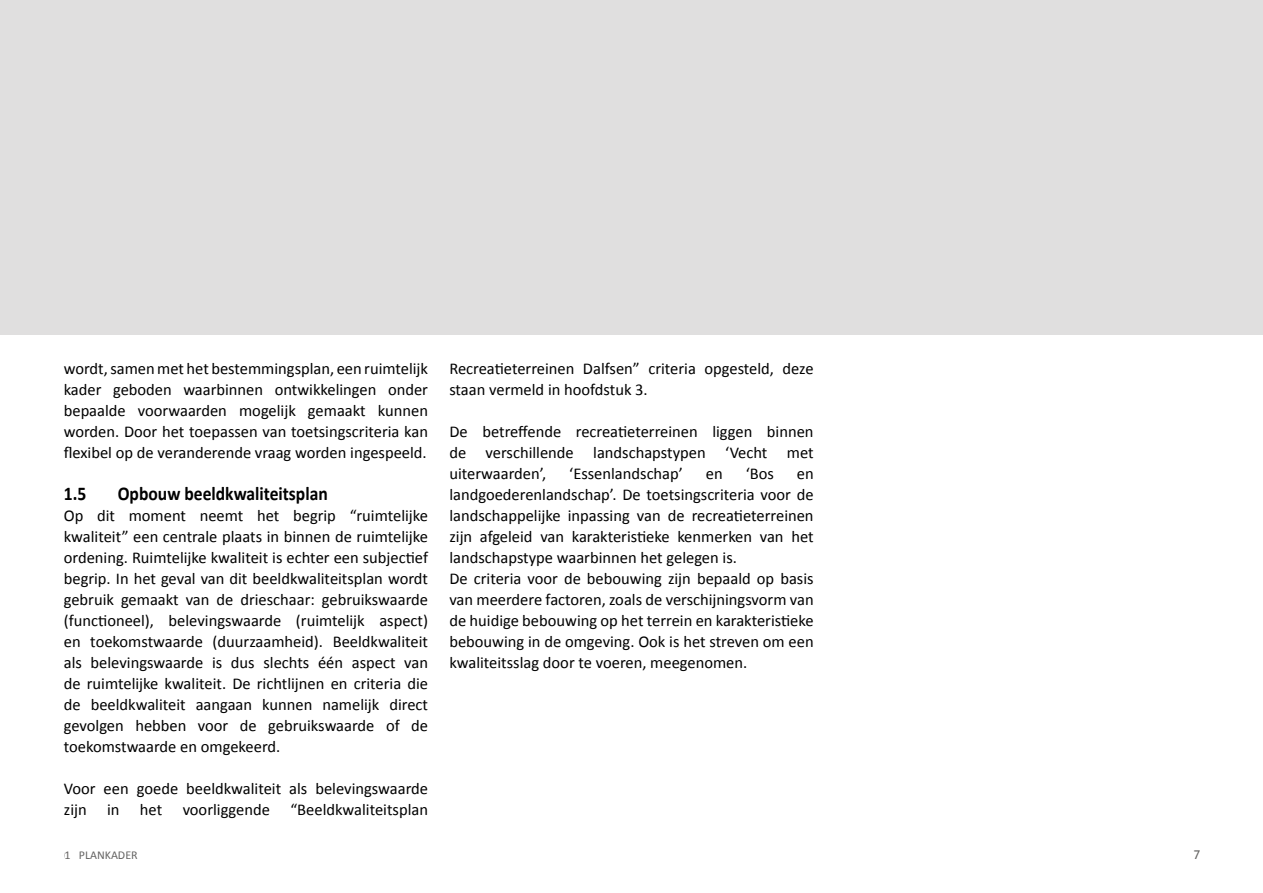
<style>
.page{position:relative;width:1263px;height:893px;background:#fff}
.page>*{position:absolute;margin:0;border:0;box-sizing:border-box;transform-origin:0 0}
.t1{font:700 19.5px "Calibri";color:#000;scale:.9 1}
.t2{font:16.5px/21px "Calibri";color:#000;text-align:justify}
.t3{font:12px "Calibri";color:#646362}
.t4{font:12px "Trebuchet MS";color:#646362}
</style>
<div class="page">
<div style="left:0;top:0;width:1263px;height:334px;background:#e0dfdf"></div>
<p class="t2" style="left:64px;top:358px;width:366px">wordt, samen met het bestemmingsplan, een ruimtelijk kader geboden waarbinnen ontwikkelingen onder bepaalde voorwaarden mogelijk gemaakt kunnen worden. Door het toepassen van toetsingscriteria kan flexibel op de veranderende vraag worden ingespeeld.</p>
<p class="t1" style="left:64px;top:481px;width:26px">1.5</p>
<p class="t1" style="left:118px;top:481px;width:235px">Opbouw beeldkwaliteitsplan</p>
<p class="t2" style="left:64px;top:505px;width:366px">Op dit moment neemt het begrip “ruimtelijke kwaliteit” een centrale plaats in binnen de ruimtelijke ordening. Ruimtelijke kwaliteit is echter een subjectief begrip. In het geval van dit beeldkwaliteitsplan wordt gebruik gemaakt van de drieschaar: gebruikswaarde (functioneel), belevingswaarde (ruimtelijk aspect) en toekomstwaarde (duurzaamheid). Beeldkwaliteit als belevingswaarde is dus slechts één aspect van de ruimtelijke kwaliteit. De richtlijnen en criteria die de beeldkwaliteit aangaan kunnen namelijk direct gevolgen hebben voor de gebruikswaarde of de toekomstwaarde en omgekeerd.</p>
<p class="t2" style="left:64px;top:778px;width:366px">Voor een goede beeldkwaliteit als belevingswaarde zijn in het voorliggende “Beeldkwaliteitsplan</p>
<p class="t2" style="left:449px;top:358px;width:366px">Recreatieterreinen Dalfsen” criteria opgesteld, deze staan vermeld in hoofdstuk 3.</p>
<p class="t2" style="left:449px;top:421px;width:366px">De betreffende recreatieterreinen liggen binnen de verschillende landschapstypen ‘Vecht met uiterwaarden’,</p>
<p class="t2" style="left:569px;top:463px;width:115px">‘Essenlandschap’</p>
<p class="t2" style="left:706px;top:463px;width:18px">en</p>
<p class="t2" style="left:746px;top:463px;width:30px">‘Bos</p>
<p class="t2" style="left:449px;top:463px;width:366px;text-align:left;text-indent:347px">en landgoederenlandschap’. De toetsingscriteria voor de landschappelijke inpassing van de recreatieterreinen zijn afgeleid van karakteristieke kenmerken van het landschapstype waarbinnen het gelegen is.<br>De criteria voor de bebouwing zijn bepaald op basis van meerdere factoren, zoals de verschijningsvorm van de huidige bebouwing op het terrein en karakteristieke bebouwing in de omgeving. Ook is het streven om een kwaliteitsslag door te voeren, meegenomen.</p>
<p class="t3" style="left:79px;top:848px;width:43px">INHOUD</p>
<p class="t4" style="left:1194px;top:848px;width:8px">7</p>
<p class="t3" style="left:65px;top:848px;width:75px">01 PLANKADER</p>
</div>
